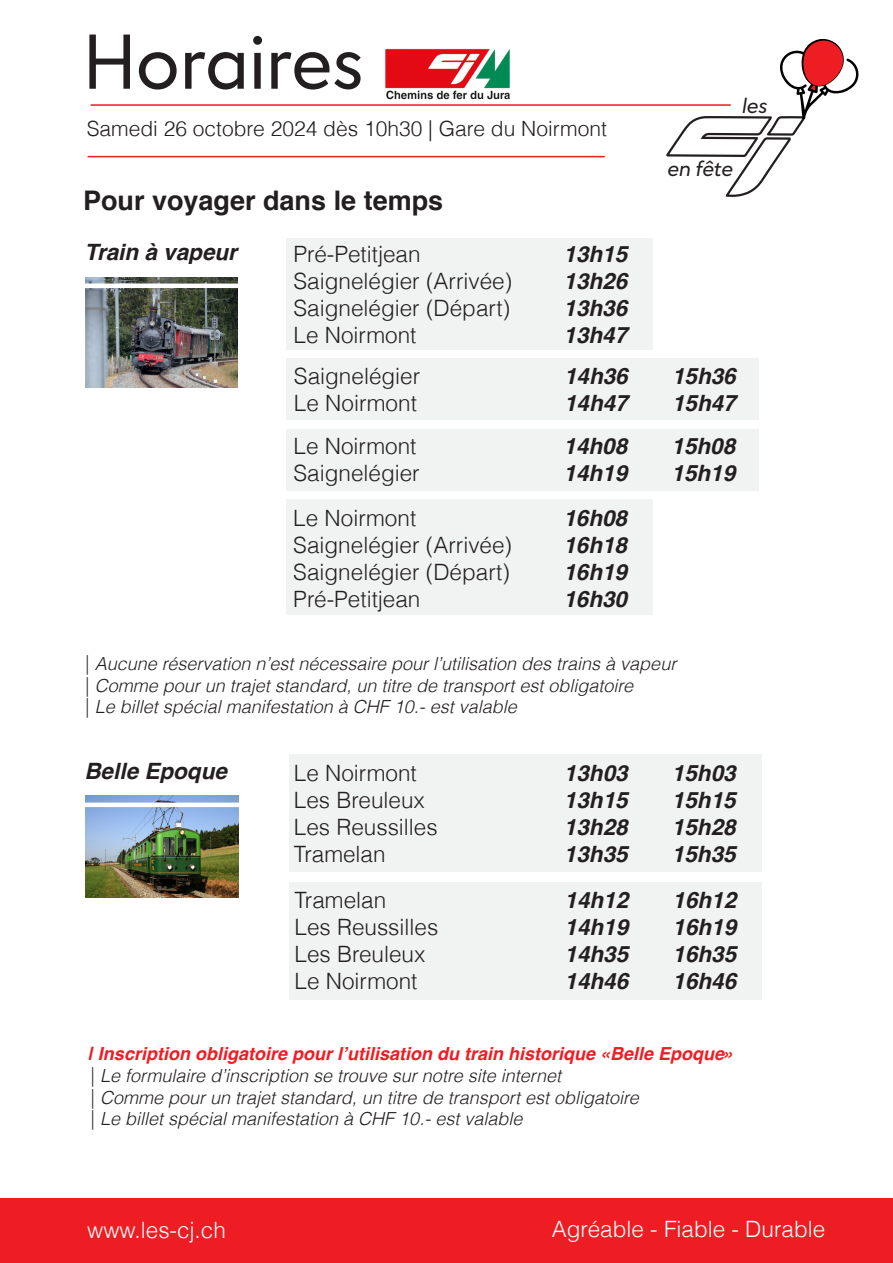
<style>
.page{position:relative;width:893px;height:1263px;background:#fff}
.page>*{position:absolute;margin:0;border:0;box-sizing:border-box;transform-origin:0 0}
.t1{font:75.3px "Diglu";letter-spacing:-.005em;color:#231f20}
.t2{font:700 27px "Helvetica";color:#231f20}
.t3{font:300 22.5px "Helvetica";color:#231f20}
.t4{font:italic 700 22.5px "Helvetica";color:#231f20}
.t5{font:300 22.5px "Helvetica";color:#fff}
.t6{font:italic 21.3px "Diglu";letter-spacing:-.005em;color:#231f20}
.t7{font:300 21px "Helvetica";color:#231f20}
.t8{font:italic 300 18px/21.6px "Helvetica";color:#231f20}
.t9{font:italic 700 18px "Helvetica";color:#ee1d23}
</style>
<div class="page">
<div style="left:289px;top:882px;width:473px;height:117px;background:#f1f2f2"></div>
<div style="left:289px;top:754px;width:473px;height:118px;background:#f1f2f2"></div>
<div style="left:286px;top:500px;width:366px;height:115px;background:#f1f2f2"></div>
<div style="left:286px;top:358px;width:473px;height:62px;background:#f1f2f2"></div>
<div style="left:286px;top:429px;width:473px;height:61px;background:#f1f2f2"></div>
<svg style="left:666px;top:39px;width:193px;height:158px"></svg>
<hr style="left:90px;top:104px;width:641px;height:2px;background:#ee1d23">
<hr style="left:87px;top:156px;width:518px;height:1px;background:#ee1d23">
<div style="left:0;top:1199px;width:892px;height:64px;background:#ee1d23"></div>
<img style="left:379px;top:48px;width:135px;height:58px">
<div style="left:286px;top:238px;width:366px;height:112px;background:#f1f2f2"></div>
<img style="left:85px;top:278px;width:153px;height:109px">
<img style="left:85px;top:795px;width:153px;height:102px">
<h1 class="t1" style="left:83px;top:-4px;width:282px">Horaires</h1>
<p class="t7" style="left:87px;top:111px;width:522px">Samedi 26 octobre 2024 dès 10h30 | Gare du Noirmont</p>
<h2 class="t2" style="left:83px;top:179px;width:362px">Pour voyager dans le temps</h2>
<p class="t4" style="left:84px;top:234px;width:154px">Train à vapeur</p>
<p class="t3" style="left:293px;top:236px;width:129px">Pré-Petitjean</p>
<p class="t4" style="left:563px;top:236px;width:65px">13h15</p>
<p class="t3" style="left:293px;top:263px;width:220px">Saignelégier (Arrivée)</p>
<p class="t4" style="left:563px;top:263px;width:65px">13h26</p>
<p class="t3" style="left:293px;top:290px;width:218px">Saignelégier (Départ)</p>
<p class="t4" style="left:563px;top:290px;width:65px">13h36</p>
<p class="t3" style="left:293px;top:317px;width:124px">Le Noirmont</p>
<p class="t4" style="left:563px;top:317px;width:65px">13h47</p>
<p class="t6" style="left:742px;top:93px;width:27px">les</p>
<p class="t6" style="left:667px;top:156px;width:67px">en fête</p>
<p class="t3" style="left:294px;top:358px;width:128px">Saignelégier</p>
<p class="t4" style="left:564px;top:357px;width:65px">14h36</p>
<p class="t4" style="left:672px;top:357px;width:65px">15h36</p>
<p class="t3" style="left:294px;top:385px;width:124px">Le Noirmont</p>
<p class="t4" style="left:564px;top:384px;width:65px">14h47</p>
<p class="t4" style="left:672px;top:384px;width:65px">15h47</p>
<p class="t3" style="left:293px;top:428px;width:124px">Le Noirmont</p>
<p class="t4" style="left:563px;top:428px;width:65px">14h08</p>
<p class="t4" style="left:671px;top:428px;width:65px">15h08</p>
<p class="t3" style="left:293px;top:455px;width:128px">Saignelégier</p>
<p class="t4" style="left:563px;top:455px;width:65px">14h19</p>
<p class="t4" style="left:671px;top:455px;width:65px">15h19</p>
<p class="t3" style="left:293px;top:500px;width:124px">Le Noirmont</p>
<p class="t4" style="left:563px;top:500px;width:65px">16h08</p>
<p class="t3" style="left:293px;top:527px;width:220px">Saignelégier (Arrivée)</p>
<p class="t4" style="left:563px;top:527px;width:65px">16h18</p>
<p class="t3" style="left:293px;top:554px;width:218px">Saignelégier (Départ)</p>
<p class="t4" style="left:563px;top:554px;width:65px">16h19</p>
<p class="t3" style="left:293px;top:581px;width:129px">Pré-Petitjean</p>
<p class="t4" style="left:563px;top:581px;width:65px">16h30</p>
<p class="t8" style="left:82px;top:652px;width:595px">| Aucune réservation n’est nécessaire pour l’utilisation des trains à vapeur | Comme pour un trajet standard, un titre de transport est obligatoire<br>| Le billet spécial manifestation à CHF 10.- est valable</p>
<p class="t4" style="left:84px;top:752px;width:144px">Belle Epoque</p>
<p class="t3" style="left:294px;top:755px;width:124px">Le Noirmont</p>
<p class="t4" style="left:564px;top:754px;width:65px">13h03</p>
<p class="t4" style="left:672px;top:754px;width:65px">15h03</p>
<p class="t3" style="left:294px;top:782px;width:132px">Les Breuleux</p>
<p class="t4" style="left:564px;top:781px;width:65px">13h15</p>
<p class="t4" style="left:672px;top:781px;width:65px">15h15</p>
<p class="t3" style="left:294px;top:809px;width:145px">Les Reussilles</p>
<p class="t4" style="left:564px;top:808px;width:65px">13h28</p>
<p class="t4" style="left:672px;top:808px;width:65px">15h28</p>
<p class="t3" style="left:294px;top:836px;width:93px">Tramelan</p>
<p class="t4" style="left:564px;top:835px;width:65px">13h35</p>
<p class="t4" style="left:672px;top:835px;width:65px">15h35</p>
<p class="t3" style="left:294px;top:882px;width:93px">Tramelan</p>
<p class="t4" style="left:564px;top:881px;width:65px">14h12</p>
<p class="t4" style="left:672px;top:881px;width:65px">16h12</p>
<p class="t3" style="left:294px;top:909px;width:145px">Les Reussilles</p>
<p class="t4" style="left:564px;top:908px;width:65px">14h19</p>
<p class="t4" style="left:672px;top:908px;width:65px">16h19</p>
<p class="t3" style="left:294px;top:936px;width:132px">Les Breuleux</p>
<p class="t4" style="left:564px;top:935px;width:65px">14h35</p>
<p class="t4" style="left:672px;top:935px;width:65px">16h35</p>
<p class="t3" style="left:294px;top:963px;width:124px">Le Noirmont</p>
<p class="t4" style="left:564px;top:962px;width:65px">14h46</p>
<p class="t4" style="left:672px;top:962px;width:65px">16h46</p>
<p class="t9" style="left:88px;top:1039px;width:648px">| Inscription obligatoire pour l’utilisation du train historique «Belle Epoque»</p>
<p class="t8" style="left:88px;top:1064px;width:552px">| Le formulaire d’inscription se trouve sur notre site internet<br>| Comme pour un trajet standard, un titre de transport est obligatoire | Le billet spécial manifestation à CHF 10.- est valable</p>
<p class="t5" style="left:87px;top:1212px;width:140px">www.les-cj.ch</p>
<p class="t5" style="left:552px;top:1211px;width:275px">Agréable - Fiable - Durable</p>
</div>
